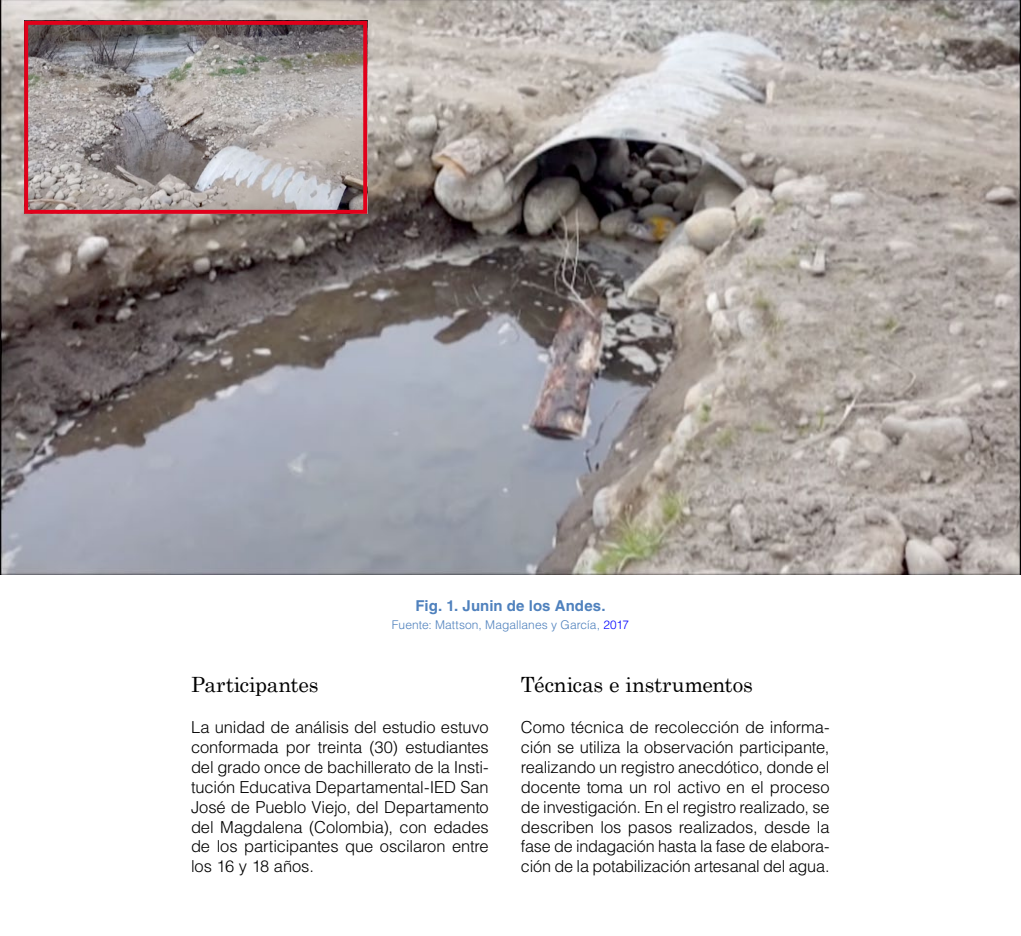
<style>
.page{position:relative;width:1021px;height:936px;background:#fff}
.page>*{position:absolute;margin:0;border:0;box-sizing:border-box;transform-origin:0 0}
.t1{font:21px "Century Schoolbook";letter-spacing:-.01em;color:#000}
.t2{font:300 16.5px/19.8px "Helvetica LT Std";letter-spacing:-.01em;color:#000;text-align:justify}
.t3{font:700 15px "Helvetica LT Std";letter-spacing:.005em;color:#4f81bd}
.t4{font:300 12px "Helvetica LT Std";letter-spacing:.005em;color:#4f81bd}
.s1{color:#00f}
</style>
<div class="page">
<img style="left:0;top:0;width:1020px;height:574px">
<img style="left:29px;top:26px;width:333px;height:183px">
<div style="left:24px;top:21px;width:343px;height:193px;border:4px solid #e2001a"></div>
<p class="t3" style="left:415px;top:596px;width:191px">Fig. 1. Junin de los Andes.</p>
<p class="t4" style="left:392px;top:617px;width:239px">Fuente: Mattson, Magallanes y García, <span class="s1">2017</span></p>
<p class="t1" style="left:191px;top:667px;width:129px">Participantes</p>
<p class="t2" style="left:191px;top:717px;width:299px">La unidad de análisis del estudio estuvo conformada por treinta (30) estudiantes del grado once de bachillerato de la Insti&shy;tución Educativa Departamental-IED San José de Pueblo Viejo, del Departamento del Magdalena (Colombia), con edades de los participantes que oscilaron entre los 16 y 18 años.</p>
<p class="t1" style="left:521px;top:667px;width:233px">Técnicas e instrumentos</p>
<p class="t2" style="left:521px;top:717px;width:310px">Como técnica de recolección de informa&shy;ción se utiliza la observación participante, realizando un registro anecdótico, donde el docente toma un rol activo en el proceso de investigación. En el registro realizado, se describen los pasos realizados, desde la fase de indagación hasta la fase de elabora&shy;ción de la potabilización artesanal del agua.</p>
</div>
